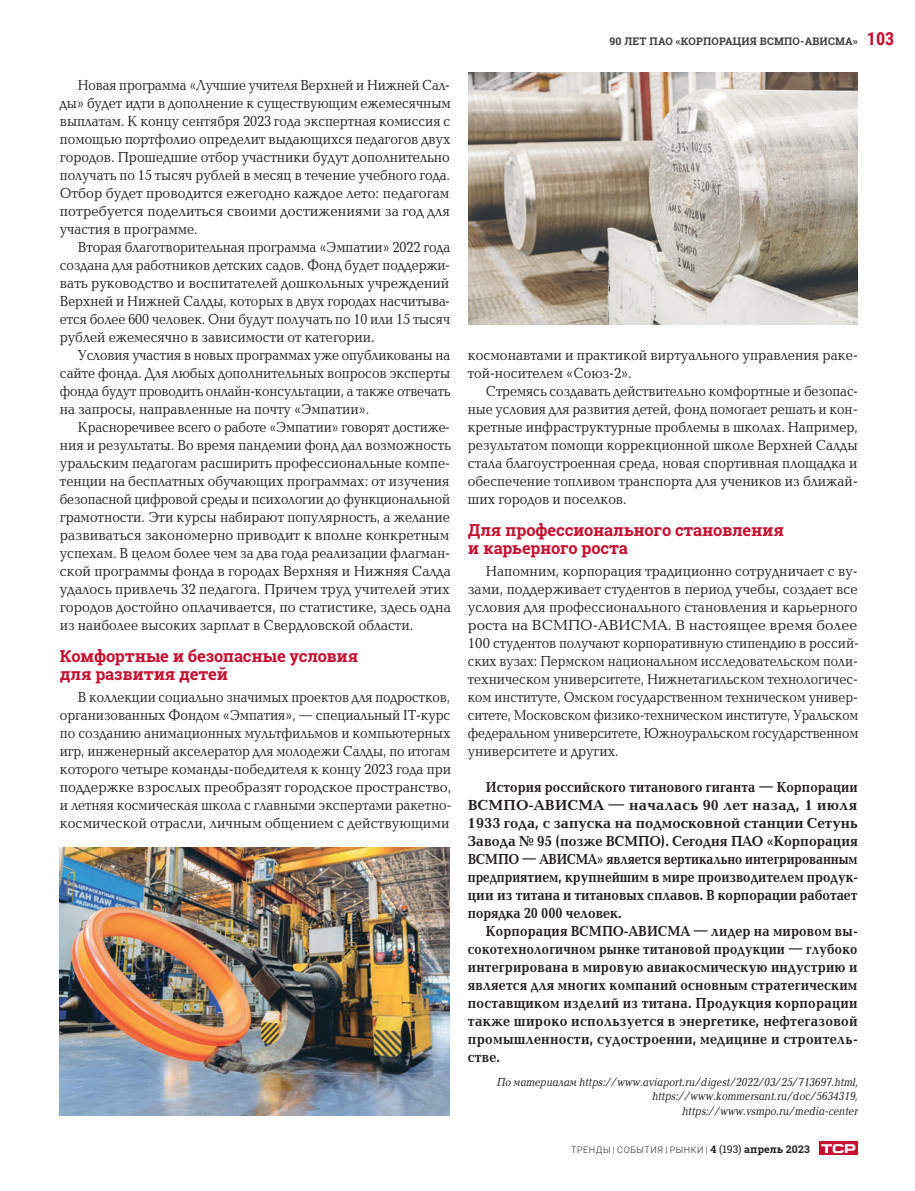
<style>
.page{position:relative;width:915px;height:1191px;background:#fff}
.page>*{position:absolute;margin:0;border:0;box-sizing:border-box;transform-origin:0 0}
.t1{font:700 18px "Roboto Condensed";color:#c3102e}
.t2{font:700 16.5px/18px "Roboto Slab";letter-spacing:-.015em;color:#c3102e}
.t3{font:15px/18px "Baltica C";color:#231f20;text-align:justify;scale:.88 1}
.t4{font:15px "Baltica C";color:#231f20;scale:.9 1}
.t5{font:15px/18px "Baltica C";color:#231f20;text-align:justify;scale:.91 1}
.t6{font:15px "Baltica C";color:#231f20;scale:.89 1}
.t7{font:15px "Baltica C";color:#231f20;scale:.87 1}
.t8{font:15px "Baltica C";color:#231f20;scale:.93 1}
.t9{font:700 15px "Baltica C";letter-spacing:.01em;color:#231f20;scale:.9 1}
.t10{font:700 15px "Baltica C";letter-spacing:.01em;color:#231f20;scale:.91 1}
.t11{font:15px "Baltica C";color:#231f20;scale:.92 1}
.t12{font:700 15px "Baltica C";letter-spacing:.01em;color:#231f20;scale:.89 1}
.t13{font:700 15px "Baltica C";letter-spacing:.01em;color:#231f20}
.t14{font:700 15px "Baltica C";letter-spacing:.01em;color:#231f20;scale:.88 1}
.t15{font:15px "Baltica C";color:#231f20;scale:.94 1}
.t16{font:700 15px "Baltica C";letter-spacing:.01em;color:#231f20;scale:.85 1}
.t17{font:700 15px "Baltica C";letter-spacing:.01em;color:#231f20;scale:.93 1}
.t18{font:700 15px "Baltica C";letter-spacing:.01em;color:#231f20;scale:.86 1}
.t19{font:700 15px "Baltica C";letter-spacing:.01em;color:#231f20;scale:.87 1}
.t20{font:700 15px "Baltica C";letter-spacing:.01em;color:#231f20;scale:.94 1}
.t21{font:italic 12px/14.4px "Baltica C";letter-spacing:-.01em;color:#231f20;text-align:right;scale:.9 1}
.Рубрика_слева{font:700 10.5px "Roboto Slab";letter-spacing:-.02em;color:#3e3e3f}
.Рубрика_слева-2{font:700 10.5px "Roboto Slab";letter-spacing:.02em;color:#3e3e3f}
.t22{font:300 9px "Roboto";letter-spacing:.065em;color:#231f20}
.s1{font-family:"Roboto Slab";font-weight:700;font-size:10.5px}
.s2{font-family:"Roboto Slab";font-weight:400;font-size:10.5px}
</style>
<div class="page">
<div style="left:818px;top:1141px;width:39px;height:14px;background:#c3102e"></div>
<svg style="left:821px;top:1144px;width:34px;height:9px"></svg>
<img style="left:60px;top:847px;width:389px;height:268px">
<img style="left:468px;top:72px;width:389px;height:252px">
<p class="t7" style="left:78px;top:77px;width:429px">Новая программа «Лучшие учителя Верхней и Нижней Сал-</p>
<p class="t6" style="left:60px;top:95px;width:440px">ды» будет идти в дополнение к существующим ежемесячным</p>
<p class="t6" style="left:60px;top:113px;width:440px">выплатам. К концу сентября 2023 года экспертная комиссия с</p>
<p class="t4" style="left:60px;top:131px;width:435px">помощью портфолио определит выдающихся педагогов двух</p>
<p class="t4" style="left:60px;top:149px;width:434px">городов. Прошедшие отбор участники будут дополнительно</p>
<p class="t6" style="left:60px;top:167px;width:439px">получать по 15 тысяч рублей в месяц в течение учебного года.</p>
<p class="t11" style="left:60px;top:185px;width:424px">Отбор будет проводится ежегодно каждое лето: педагогам</p>
<p class="t8" style="left:60px;top:203px;width:420px">потребуется поделиться своими достижениями за год для</p>
<p class="t4" style="left:60px;top:221px;width:155px">участия в программе.</p>
<p class="t6" style="left:78px;top:239px;width:419px">Вторая благотворительная программа «Эмпатии» 2022 года</p>
<p class="t3" style="left:60px;top:257px;width:444px">создана для работников детских садов. Фонд будет поддержи-</p>
<p class="t5" style="left:60px;top:275px;width:429px">вать руководство и воспитателей дошкольных учреждений</p>
<p class="t3" style="left:60px;top:293px;width:444px">Верхней и Нижней Салды, которых в двух городах насчитыва-</p>
<p class="t3" style="left:60px;top:311px;width:445px">ется более 600 человек. Они будут получать по 10 или 15 тысяч</p>
<p class="t4" style="left:60px;top:329px;width:351px">рублей ежемесячно в зависимости от категории.</p>
<p class="t3" style="left:78px;top:347px;width:424px">Условия участия в новых программах уже опубликованы на</p>
<p class="t6" style="left:60px;top:365px;width:440px">сайте фонда. Для любых дополнительных вопросов эксперты</p>
<p class="t7" style="left:60px;top:383px;width:450px">фонда будут проводить онлайн-консультации, а также отвечать</p>
<p class="t4" style="left:60px;top:401px;width:345px">на запросы, направленные на почту «Эмпатии».</p>
<p class="t3" style="left:78px;top:419px;width:424px">Красноречивее всего о работе «Эмпатии» говорят достиже-</p>
<p class="t4" style="left:60px;top:437px;width:436px">ния и результаты. Во время пандемии фонд дал возможность</p>
<p class="t4" style="left:60px;top:455px;width:434px">уральским педагогам расширить профессиональные компе-</p>
<p class="t4" style="left:60px;top:473px;width:434px">тенции на бесплатных обучающих программах: от изучения</p>
<p class="t7" style="left:60px;top:491px;width:450px">безопасной цифровой среды и психологии до функциональной</p>
<p class="t4" style="left:60px;top:509px;width:434px">грамотности. Эти курсы набирают популярность, а желание</p>
<p class="t8" style="left:60px;top:527px;width:420px">развиваться закономерно приводит к вполне конкретным</p>
<p class="t4" style="left:60px;top:545px;width:434px">успехам. В целом более чем за два года реализации флагман-</p>
<p class="t11" style="left:60px;top:563px;width:426px">ской программы фонда в городах Верхняя и Нижняя Салда</p>
<p class="t8" style="left:60px;top:581px;width:420px">удалось привлечь 32 педагога. Причем труд учителей этих</p>
<p class="t15" style="left:60px;top:599px;width:417px">городов достойно оплачивается, по статистике, здесь одна</p>
<p class="t4" style="left:60px;top:617px;width:394px">из наиболее высоких зарплат в Свердловской области.</p>
<p class="t2" style="left:60px;top:646px;width:300px">Комфортные и безопасные условия для развития детей</p>
<p class="t3" style="left:60px;top:689px;width:446px;text-indent:18px">В коллекции социально значимых проектов для подростков, организованных Фондом «Эмпатия», — специальный IT-курс по созданию анимационных мультфильмов и компьютерных игр, инженерный акселератор для молодежи Салды, по итогам которого четыре команды-победителя к концу 2023 года при поддержке взрослых преобразят городское пространство, и летняя космическая школа с главными экспертами ракетно&shy;космической отрасли, личным общением с действующими</p>
<p class="t1" style="left:866px;top:26px;width:29px">103</p>
<p class="Рубрика_слева-2" style="left:609px;top:34px;width:196px">90 ЛЕТ ПАО «КОРПОРАЦИЯ ВСМПО-</p>
<p class="Рубрика_слева" style="left:852px;top:34px;width:6px">»</p>
<p class="t1" style="left:866px;top:26px;width:20px">55</p>
<p class="Рубрика_слева" style="left:622px;top:34px;width:235px">90 ЛЕТ ПАО «КОРПОРАЦИЯ ВСМПО-АВИСМА»</p>
<p class="t5" style="left:467px;top:347px;width:430px">космонавтами и практикой виртуального управления раке-</p>
<p class="t4" style="left:467px;top:365px;width:184px">той-носителем «Союз-2».</p>
<p class="t3" style="left:485px;top:383px;width:424px">Стремясь создавать действительно комфортные и безопас-</p>
<p class="t3" style="left:467px;top:401px;width:444px">ные условия для развития детей, фонд помогает решать и кон-</p>
<p class="t4" style="left:467px;top:419px;width:435px">кретные инфраструктурные проблемы в школах. Например,</p>
<p class="t4" style="left:467px;top:437px;width:434px">результатом помощи коррекционной школе Верхней Салды</p>
<p class="t5" style="left:467px;top:455px;width:429px">стала благоустроенная среда, новая спортивная площадка и</p>
<p class="t4" style="left:467px;top:473px;width:434px">обеспечение топливом транспорта для учеников из ближай-</p>
<p class="t4" style="left:467px;top:491px;width:178px">ших городов и поселков.</p>
<p class="t2" style="left:467px;top:520px;width:317px">Для профессионального становления и карьерного роста</p>
<p class="t5" style="left:467px;top:563px;width:431px;text-indent:18px">Напомним, корпорация традиционно сотрудничает с ву&shy;зами, поддерживает студентов в период учебы, создает все условия для профессионального становления и карьерного роста на ВСМПО-АВИСМА. В настоящее время более 100 студентов получают корпоративную стипендию в россий&shy;ских вузах: Пермском национальном исследовательском поли&shy;техническом университете, Нижнетагильском технологичес&shy;ком институте, Омском государственном техническом универ&shy;ситете, Московском физико-техническом институте, Уральском федеральном университете, Южноуральском государственном университете и других.</p>
<p class="t14" style="left:485px;top:779px;width:424px">История российского титанового гиганта — Корпорации</p>
<p class="t13" style="left:467px;top:797px;width:390px">ВСМПО-АВИСМА — началась 90 лет назад, 1 июля</p>
<p class="t13" style="left:467px;top:815px;width:391px">1933 года, с запуска на подмосковной станции Сетунь</p>
<p class="t20" style="left:467px;top:833px;width:416px">Завода № 95 (позже ВСМПО). Сегодня ПАО «Корпорация</p>
<p class="t19" style="left:467px;top:851px;width:449px">ВСМПО — АВИСМА» является вертикально интегрированным</p>
<p class="t16" style="left:467px;top:869px;width:460px">предприятием, крупнейшим в мире производителем продук-</p>
<p class="t17" style="left:467px;top:887px;width:420px">ции из титана и титановых сплавов. В корпорации работает</p>
<p class="t14" style="left:467px;top:905px;width:176px">порядка 20 000 человек.</p>
<p class="t12" style="left:485px;top:923px;width:419px">Корпорация ВСМПО-АВИСМА — лидер на мировом вы-</p>
<p class="t18" style="left:467px;top:941px;width:454px">сокотехнологичном рынке титановой продукции — глубоко</p>
<p class="t12" style="left:467px;top:959px;width:439px">интегрирована в мировую авиакосмическую индустрию и</p>
<p class="t9" style="left:467px;top:977px;width:434px">является для многих компаний основным стратегическим</p>
<p class="t9" style="left:467px;top:995px;width:434px">поставщиком изделий из титана. Продукция корпорации</p>
<p class="t10" style="left:467px;top:1013px;width:430px">также широко используется в энергетике, нефтегазовой</p>
<p class="t10" style="left:467px;top:1031px;width:430px">промышленности, судостроении, медицине и строитель-</p>
<p class="t9" style="left:467px;top:1049px;width:37px">стве.</p>
<p class="t21" style="left:496px;top:1075px;width:403px">По материалам https://www.aviaport.ru/digest/2022/03/25/713697.html, https://www.kommersant.ru/doc/5634319, https://www.vsmpo.ru/media-center</p>
<p class="t22" style="left:571px;top:1143px;width:240px">ТРЕНДЫ | СОБЫТИЯ | РЫНКИ | <span class="s1">4</span> <span class="s2">(193)</span> <span class="s1">апрель 2023</span></p>
<p class="t22" style="left:504px;top:1143px;width:200px">ТРЕНДЫ | СОБЫТИЯ | РЫНКИ | <span class="s1">2-3</span> <span class="s2">(191-192)</span></p>
</div>
